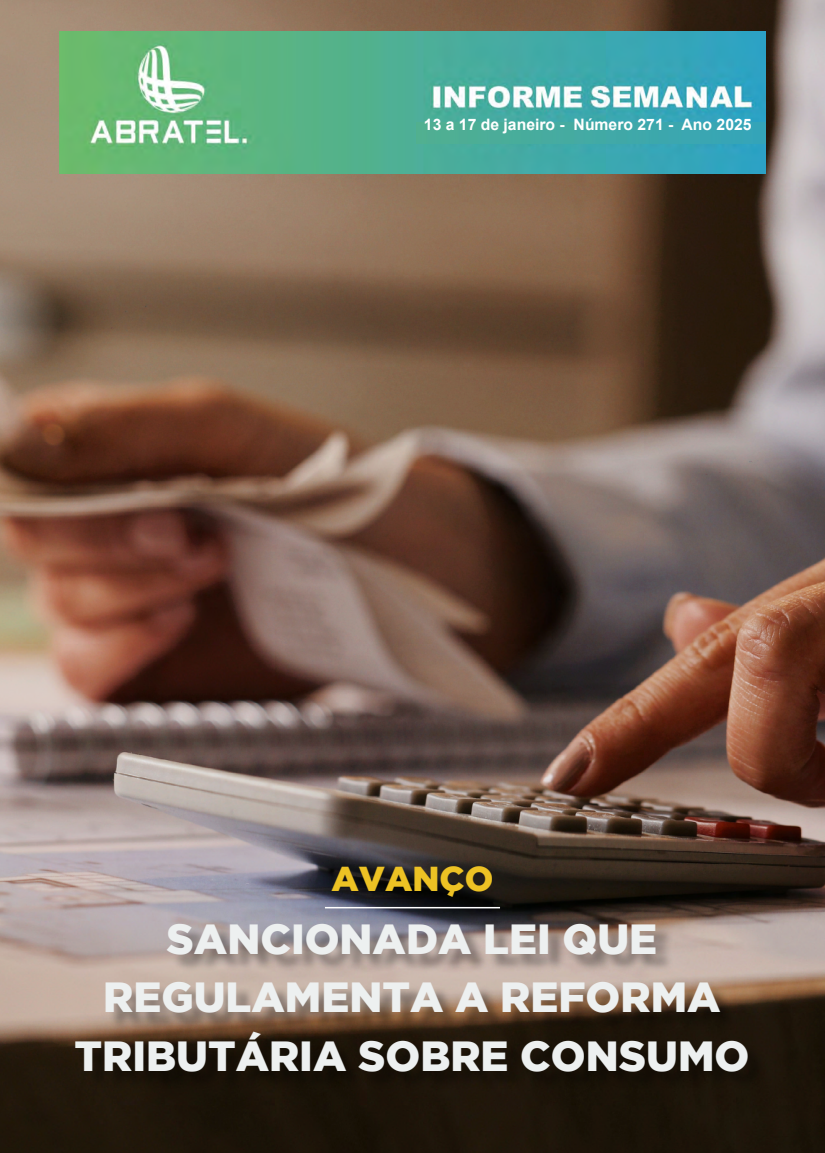
<style>
.page{position:relative;width:825px;height:1153px;background:#fff}
.page>*{position:absolute;margin:0;border:0;box-sizing:border-box;transform-origin:0 0}
.t1{font:900 42px/58.5px "Gotham";color:#edf0f0;text-align:center}
.t2{font:900 34.5px "Gotham";color:#edc224}
.t3{font:700 15.75px "Arial";color:#fff}
</style>
<div class="page">
<img style="left:0;top:0;width:825px;height:1152px">
<img style="left:60px;top:32px;width:705px;height:141px">
<img style="left:416px;top:122px;width:349px;height:21px">
<div style="left:78px;top:926px;width:688px;height:163px;background:#000;opacity:.35"></div>
<hr style="left:325px;top:906px;width:175px;height:2px;background:#fff">
<p class="t3" style="left:424px;top:114px;width:329px">13 a 17 de janeiro - Número 271 - Ano 2025</p>
<p class="t3" style="left:438px;top:116px;width:312px">26 a 30 de junho - Número 210 - Ano 2023</p>
<h2 class="t2" style="left:331px;top:858px;width:164px">AVANÇO</h2>
<h1 class="t1" style="left:74px;top:908px;width:676px">SANCIONADA LEI QUE<br>REGULAMENTA A REFORMA<br>TRIBUTÁRIA SOBRE CONSUMO</h1>
</div>
